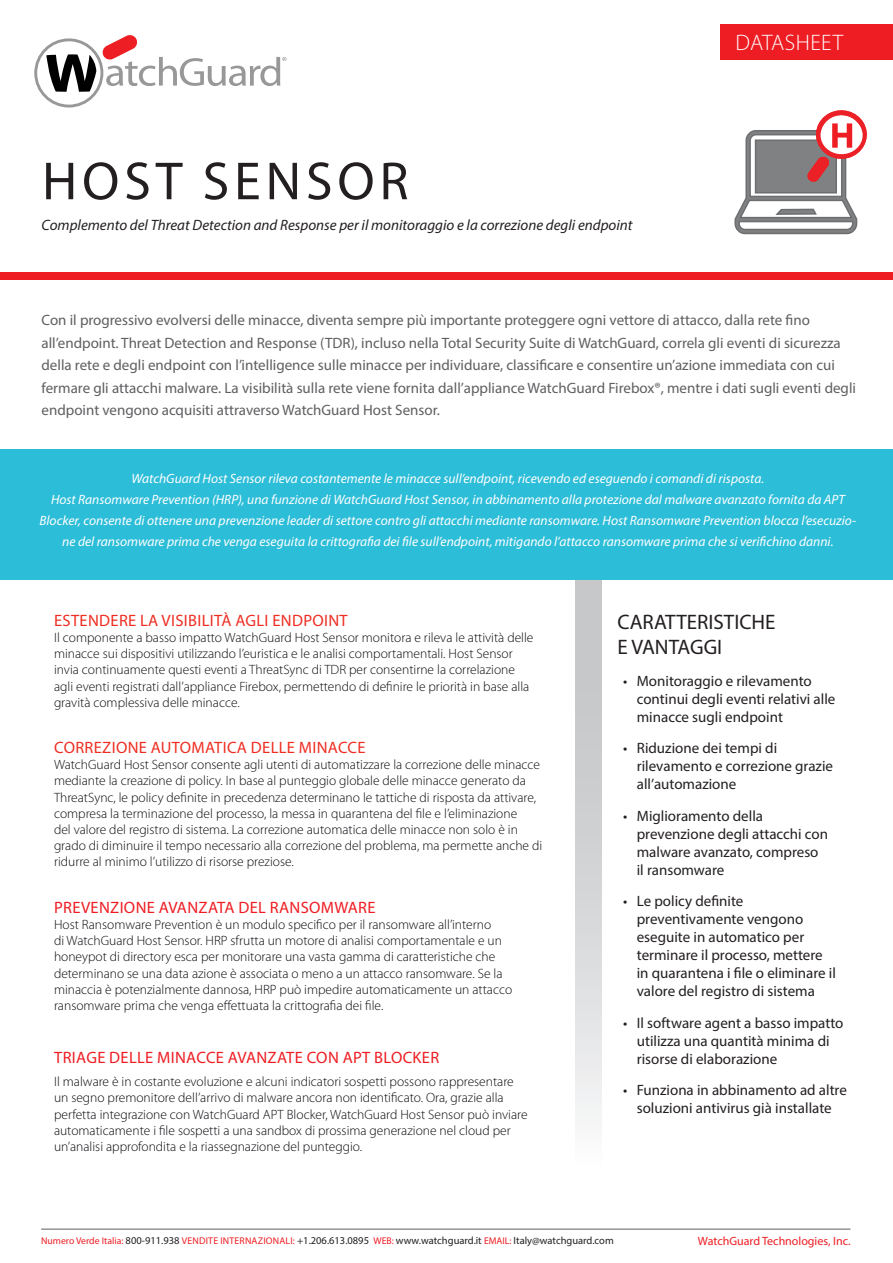
<style>
.page{position:relative;width:893px;height:1263px;background:#fff}
.page>*{position:absolute;margin:0;border:0;box-sizing:border-box;transform-origin:0 0}
._2017_ds_-_Title{font:54px "Myriad Pro";letter-spacing:.09em;color:#231f20}
._2011_ds_-_red_subhe{font:300 22.5px "Myriad Pro";letter-spacing:.02em;color:#fff}
._2011_ds_-_body_copy{font:21px/25.2px "Myriad Pro";color:#231f20}
._2017-_sub-head{font:16.5px "Myriad Pro";letter-spacing:.02em;color:#ee2e22}
._2017_ds_-_body_copy{font:16.5px "Myriad Pro";letter-spacing:.02em;color:#ee1d23}
._2017-_sub-head-2{font:16.5px "Myriad Pro";letter-spacing:.02em;color:#ee1d23}
._2017-Intro{font:15px/22.5px "Myriad Pro";color:#5f5f62}
.t1{font:15px/18px "Myriad Pro";color:#231f20}
._2011_ds_-_red_subhe-2{font:italic 15px "Myriad Pro";color:#231f20}
._2017_ds_-_body_copy-2{font:300 13.5px/16.2px "Myriad Pro";color:#0a0a0f}
._2017_-_Quote_Italic{font:italic 13.5px/21px "Myriad Pro";color:#fff;text-align:center}
.t2{font:12px "Myriad Pro";color:#ee1d23}
.t3{font:10.5px "Myriad Pro";color:#231f20}
.s1{font-size:9.75px;color:#ee1d23}
</style>
<div class="page">
<div style="left:576px;top:580px;width:25px;height:683px;background:linear-gradient(to bottom,#bbbdbf,#fff)"></div>
<div style="left:0;top:273px;width:893px;height:7px;background:#ee1d23"></div>
<hr style="left:41px;top:1229px;width:809px;height:1px;background:#5f5f62">
<svg style="left:34px;top:35px;width:252px;height:73px"></svg>
<div style="left:0;top:450px;width:893px;height:130px;background:#2cbdd8"></div>
<div style="left:720px;top:25px;width:173px;height:35px;background:#ee1d23"></div>
<svg style="left:734px;top:110px;width:133px;height:125px"></svg>
<p class="_2017_ds_-_Title" style="left:42px;top:148px;width:368px">HOST SENSOR</p>
<p class="_2011_ds_-_red_subhe-2" style="left:42px;top:216px;width:593px">Complemento del Threat Detection and Response per il monitoraggio e la correzione degli endpoint</p>
<p class="_2011_ds_-_red_subhe" style="left:735px;top:30px;width:109px">DATASHEET</p>
<p class="_2017-Intro" style="left:42px;top:308px;width:816px">Con il progressivo evolversi delle minacce, diventa sempre più importante proteggere ogni vettore di attacco, dalla rete fino all’endpoint. Threat Detection and Response (TDR), incluso nella Total Security Suite di WatchGuard, correla gli eventi di sicurezza della rete e degli endpoint con l’intelligence sulle minacce per individuare, classificare e consentire un’azione immediata con cui fermare gli attacchi malware. La visibilità sulla rete viene fornita dall’appliance WatchGuard Firebox®, mentre i dati sugli eventi degli endpoint vengono acquisiti attraverso WatchGuard Host Sensor.</p>
<p class="_2017_-_Quote_Italic" style="left:39px;top:467px;width:818px">WatchGuard Host Sensor rileva costantemente le minacce sull’endpoint, ricevendo ed eseguendo i comandi di risposta.<br>Host Ransomware Prevention (HRP), una funzione di WatchGuard Host Sensor, in abbinamento alla protezione dal malware avanzato fornita da APT Blocker, consente di ottenere una prevenzione leader di settore contro gli attacchi mediante ransomware. Host Ransomware Prevention blocca l’esecuzio&shy;ne del ransomware prima che venga eseguita la crittografia dei file sull’endpoint, mitigando l’attacco ransomware prima che si verifichino danni.</p>
<p class="_2017-_sub-head" style="left:54px;top:610px;width:295px">ESTENDERE LA VISIBILITÀ AGLI ENDPOINT</p>
<p class="_2017_ds_-_body_copy-2" style="left:54px;top:629px;width:481px">Il componente a basso impatto WatchGuard Host Sensor monitora e rileva le attività delle minacce sui dispositivi utilizzando l’euristica e le analisi comportamentali. Host Sensor invia continuamente questi eventi a ThreatSync di TDR per consentirne la correlazione agli eventi registrati dall’appliance Firebox, permettendo di definire le priorità in base alla gravità complessiva delle minacce.</p>
<p class="_2017-_sub-head" style="left:54px;top:737px;width:313px">CORREZIONE AUTOMATICA DELLE MINACCE</p>
<p class="_2017_ds_-_body_copy-2" style="left:54px;top:757px;width:490px">WatchGuard Host Sensor consente agli utenti di automatizzare la correzione delle minacce mediante la creazione di policy. In base al punteggio globale delle minacce generato da ThreatSync, le policy definite in precedenza determinano le tattiche di risposta da attivare, compresa la terminazione del processo, la messa in quarantena del file e l’eliminazione<br>del valore del registro di sistema. La correzione automatica delle minacce non solo è in grado di diminuire il tempo necessario alla correzione del problema, ma permette anche di ridurre al minimo l’utilizzo di risorse preziose.</p>
<p class="_2017-_sub-head-2" style="left:54px;top:897px;width:323px">PREVENZIONE AVANZATA DEL RANSOMWARE</p>
<p class="_2017_ds_-_body_copy-2" style="left:54px;top:917px;width:460px">Host Ransomware Prevention è un modulo specifico per il ransomware all’interno<br>di WatchGuard Host Sensor. HRP sfrutta un motore di analisi comportamentale e un honeypot di directory esca per monitorare una vasta gamma di caratteristiche che determinano se una data azione è associata o meno a un attacco ransomware. Se la minaccia è potenzialmente dannosa, HRP può impedire automaticamente un attacco ransomware prima che venga effettuata la crittografia dei file.</p>
<p class="_2017_ds_-_body_copy" style="left:54px;top:1047px;width:387px">TRIAGE DELLE MINACCE AVANZATE CON APT BLOCKER</p>
<p class="_2017_ds_-_body_copy-2" style="left:54px;top:1074px;width:475px">Il malware è in costante evoluzione e alcuni indicatori sospetti possono rappresentare un segno premonitore dell’arrivo di malware ancora non identificato. Ora, grazie alla perfetta integrazione con WatchGuard APT Blocker, WatchGuard Host Sensor può inviare automaticamente i file sospetti a una sandbox di prossima generazione nel cloud per un’analisi approfondita e la riassegnazione del punteggio.</p>
<p class="_2011_ds_-_body_copy" style="left:617px;top:609px;width:160px">CARATTERISTICHE<br>E VANTAGGI</p>
<p class="t1" style="left:637px;top:671px;width:200px;text-indent:-14px">• Monitoraggio e rilevamento continui degli eventi relativi alle minacce sugli endpoint</p>
<p class="t1" style="left:637px;top:739px;width:198px;text-indent:-14px">• Riduzione dei tempi di rilevamento e correzione grazie all’automazione</p>
<p class="t1" style="left:637px;top:806px;width:193px;text-indent:-14px">• Miglioramento della prevenzione degli attacchi con malware avanzato, compreso il ransomware</p>
<p class="t1" style="left:637px;top:892px;width:201px;text-indent:-14px">• Le policy definite preventivamente vengono eseguite in automatico per terminare il processo, mettere in quarantena i file o eliminare il valore del registro di sistema</p>
<p class="t1" style="left:637px;top:1013px;width:208px;text-indent:-14px">• Il software agent a basso impatto utilizza una quantità minima di risorse di elaborazione</p>
<p class="t1" style="left:623px;top:1081px;width:225px;text-align:center">• Funziona in abbinamento ad altre soluzioni antivirus già installate</p>
<p class="t3" style="left:41px;top:1233px;width:574px"><span class="s1">Numero Verde Italia:</span> 800-911.938 <span class="s1">VENDITE INTERNAZIONALI:</span> +1.206.613.0895 <span class="s1">WEB:</span> www.watchguard.it <span class="s1">EMAIL:</span> Italy@watchguard.com</p>
<p class="t2" style="left:698px;top:1233px;width:154px">WatchGuard Technologies, Inc.</p>
</div>
